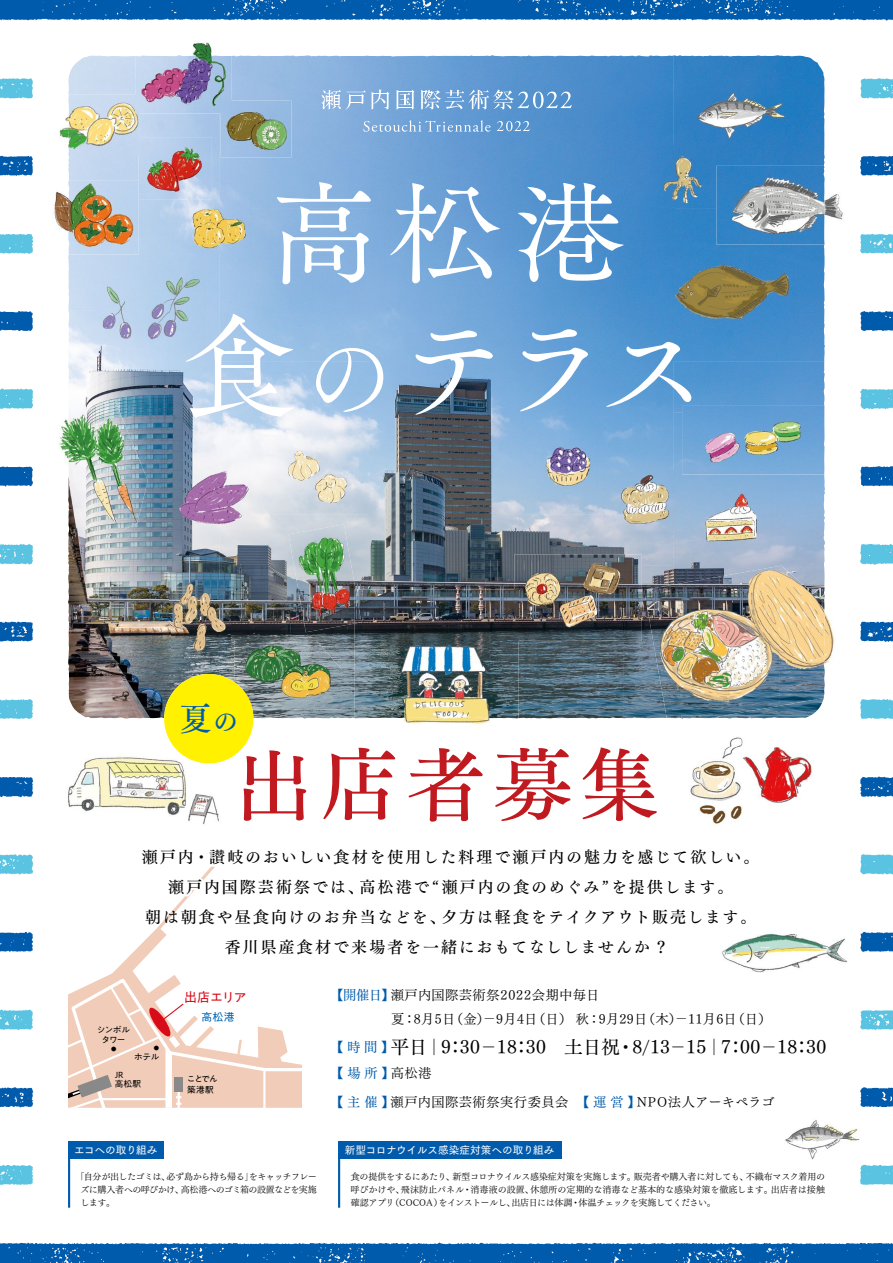
<style>
.page{position:relative;width:893px;height:1263px;background:#fff}
.page>*{position:absolute;margin:0;border:0;box-sizing:border-box;transform-origin:0 0}
.t1{font:112.65px/133.9px "Tsuku Old Min Pro R";letter-spacing:-.01em;color:#fff;text-align:center}
.t2{font:78.6px "Tsuku Min Pro D";letter-spacing:.1em;color:#c11920}
.t3{font:31.95px "Tsuku Min Pro D";color:#005bac}
.t4{font:18.6px "Tsuku Min Pro M";letter-spacing:.02em;color:#000}
.t5{font:15.9px/29.7px "Tsuku Min Pro D";letter-spacing:.115em;color:#000;text-align:center}
.t6{font:13.35px/23.4px "Tsuku Min Pro R";letter-spacing:.02em;color:#000}
.t7{font:13.35px "Tsuku Min Pro M";color:#005bac}
.t8{font:13.05px "PA1 Gothic Std";letter-spacing:-.04em;color:#d80c18}
.t9{font:10.8px "PA1 Gothic Std";color:#0068b7}
.t10{font:10.65px "Tsuku Go Pro D";letter-spacing:-.005em;color:#fff}
.t11{font:10.65px "Tsuku Go Pro D";letter-spacing:-.035em;color:#fff}
.t12{font:9px/13.4px "Tsuku Min Pro R";letter-spacing:-.055em;color:#000;text-align:justify}
.t13{font:8.7px/9.8px "PA1 Gothic Std";letter-spacing:-.03em;color:#000}
.t14{font:5.25px "PA1 Gothic Std";color:#000}
.s1{font-size:90.15px}
.s2{font-size:25.5px}
.s3{color:#fff}
.s4{color:#005bac}
.s5{font-family:"Tsuku Min Pro M";color:#005bac}
.s6{font-size:13.35px;color:#005bac}
.s7{font-family:"Tsuku Min Pro R";font-size:13.35px;color:#005bac}
.s8{font-family:"Tsuku Min Pro L"}
.s9{font-family:"Tsuku Min Pro R"}
.s10{font-family:"Tsuku Min Pro R";color:#000}
</style>
<div class="page">
<img style="left:0;top:0;width:893px;height:1263px">
<img style="left:0;top:55px;width:893px;height:69px">
<img style="left:0;top:207px;width:893px;height:64px">
<img style="left:0;top:372px;width:893px;height:65px">
<img style="left:0;top:530px;width:893px;height:57px">
<img style="left:0;top:675px;width:893px;height:72px">
<img style="left:0;top:833px;width:893px;height:69px">
<img style="left:0;top:989px;width:893px;height:68px">
<img style="left:0;top:1139px;width:893px;height:69px">
<img style="left:67px;top:55px;width:600px;height:664px">
<img style="left:69px;top:56px;width:30px;height:28px">
<img style="left:219px;top:55px;width:606px;height:306px">
<img style="left:169px;top:114px;width:50px;height:583px">
<svg style="left:68px;top:310px;width:1px;height:21px"></svg>
<img style="left:219px;top:361px;width:454px;height:153px">
<img style="left:673px;top:361px;width:152px;height:51px">
<img style="left:673px;top:412px;width:51px;height:154px">
<img style="left:724px;top:474px;width:101px;height:92px">
<img style="left:219px;top:514px;width:152px;height:153px">
<img style="left:371px;top:514px;width:151px;height:75px">
<img style="left:522px;top:514px;width:152px;height:51px">
<svg style="left:68px;top:565px;width:1px;height:29px"></svg>
<img style="left:623px;top:565px;width:51px;height:153px">
<img style="left:519px;top:641px;width:104px;height:77px">
<img style="left:219px;top:667px;width:136px;height:51px">
<div style="left:164px;top:674px;width:89px;height:89px;background:#fff100;border-radius:50%"></div>
<img style="left:355px;top:719px;width:164px;height:28px">
<img style="left:355px;top:589px;width:164px;height:130px">
<img style="left:645px;top:146px;width:60px;height:61px">
<img style="left:689px;top:89px;width:107px;height:57px">
<img style="left:675px;top:259px;width:119px;height:65px">
<img style="left:825px;top:602px;width:18px;height:73px">
<img style="left:667px;top:675px;width:179px;height:50px">
<img style="left:644px;top:566px;width:136px;height:152px">
<img style="left:779px;top:566px;width:46px;height:140px">
<img style="left:716px;top:166px;width:139px;height:78px">
<img style="left:96px;top:271px;width:108px;height:79px">
<img style="left:47px;top:180px;width:91px;height:75px">
<img style="left:614px;top:471px;width:60px;height:59px">
<img style="left:528px;top:437px;width:69px;height:56px">
<img style="left:514px;top:554px;width:128px;height:87px">
<img style="left:514px;top:589px;width:5px;height:52px">
<img style="left:692px;top:488px;width:81px;height:65px">
<img style="left:234px;top:640px;width:108px;height:69px">
<img style="left:234px;top:682px;width:18px;height:27px">
<img style="left:171px;top:461px;width:79px;height:70px">
<img style="left:171px;top:580px;width:60px;height:79px">
<img style="left:53px;top:437px;width:15px;height:43px">
<img style="left:48px;top:417px;width:20px;height:20px">
<img style="left:68px;top:400px;width:80px;height:144px">
<img style="left:278px;top:441px;width:78px;height:65px">
<img style="left:288px;top:524px;width:67px;height:108px">
<img style="left:355px;top:589px;width:6px;height:35px">
<img style="left:184px;top:201px;width:66px;height:51px">
<img style="left:682px;top:406px;width:145px;height:68px">
<img style="left:220px;top:101px;width:71px;height:56px">
<img style="left:138px;top:138px;width:74px;height:61px">
<img style="left:135px;top:39px;width:97px;height:75px">
<svg style="left:220px;top:101px;width:12px;height:13px"></svg>
<img style="left:53px;top:124px;width:15px;height:30px">
<img style="left:61px;top:98px;width:7px;height:26px">
<img style="left:68px;top:95px;width:72px;height:59px">
<svg style="left:138px;top:138px;width:2px;height:16px"></svg>
<img style="left:135px;top:95px;width:5px;height:19px">
<img style="left:779px;top:1116px;width:84px;height:46px">
<img style="left:716px;top:926px;width:144px;height:49px">
<img style="left:56px;top:742px;width:211px;height:103px">
<img style="left:171px;top:742px;width:76px;height:21px">
<img style="left:681px;top:716px;width:139px;height:137px">
<img style="left:724px;top:716px;width:86px;height:2px">
<img style="left:681px;top:718px;width:29px;height:5px">
<img style="left:681px;top:716px;width:43px;height:2px">
<svg style="left:497px;top:121px;width:33px;height:10px"></svg>
<svg style="left:363px;top:120px;width:127px;height:12px;background:#85afdc"></svg>
<svg style="left:321px;top:90px;width:45px;height:20px"></svg>
<svg style="left:372px;top:89px;width:17px;height:21px"></svg>
<svg style="left:397px;top:90px;width:17px;height:20px"></svg>
<svg style="left:421px;top:89px;width:151px;height:21px;background:#7eacda"></svg>
<div style="left:68px;top:1142px;width:96px;height:17px;background:#005bac"></div>
<div style="left:338px;top:1142px;width:223px;height:17px;background:#005bac"></div>
<hr style="left:68px;top:1159px;width:2px;height:49px;background:#005bac">
<hr style="left:338px;top:1159px;width:2px;height:49px;background:#005bac">
<svg style="left:68px;top:853px;width:234px;height:255px"></svg>
<h1 class="t1" style="left:182px;top:168px;width:530px">高松港<br>食<span class="s1">の</span>テラス</h1>
<h3 class="t3" style="left:179px;top:690px;width:61px">夏<span class="s2">の</span></h3>
<h2 class="t2" style="left:234px;top:714px;width:426px">出店者募集</h2>
<h3 class="t5" style="left:142px;top:841px;width:619px"><span class="s3">瀬戸内・讃岐のおいしい食材を使用した料理で瀬戸内の魅力を感じて欲しい。瀬戸内国</span>際芸術祭では、高松港で“瀬戸内の食のめぐみ”を提供します。<br>朝は朝食や昼食向けのお弁当などを、夕方は軽食をテイクアウト販売します。香川県産食材で来場者を一緒におもてなししませんか？</h3>
<p class="t13" style="left:97px;top:1026px;width:35px;text-align:center">シンボルタワー</p>
<p class="t14" style="left:111px;top:1046px;width:7px">●</p>
<p class="t14" style="left:154px;top:1045px;width:7px">●</p>
<p class="t13" style="left:134px;top:1052px;width:27px">ホテル</p>
<p class="t13" style="left:115px;top:1070px;width:28px">JR<br>高松駅</p>
<h3 class="t8" style="left:184px;top:990px;width:64px">出店エリア</h3>
<p class="t9" style="left:201px;top:1011px;width:35px">高松港</p>
<p class="t13" style="left:187px;top:1074px;width:33px;line-height:10.8px">ことでん築港駅</p>
<h3 class="t6" style="left:391px;top:982px;width:382px;text-indent:-61px"><span class="s4">【</span><span class="s5">開催日</span><span class="s4">】</span>瀬戸内国際芸術祭2022会期中毎日<br>夏：8月5日（金）— 9月4日（日）　秋：9月29日（木）— 11月6日（日）</h3>
<h3 class="t4" style="left:330px;top:1030px;width:497px"><span class="s6">【時間</span><span class="s7">】</span>平日｜9：30 ̶ 18：30　土日祝<span class="s8">・</span>8/13̶ 15｜7：00 ̶ 18：30</h3>
<h3 class="t7" style="left:330px;top:1061px;width:103px">【場所<span class="s9">】</span><span class="s10">高松港</span></h3>
<h3 class="t6" style="left:330px;top:1088px;width:446px"><span class="s5">【主催</span><span class="s4">】</span>瀬戸内国際芸術祭実行委員会<span class="s5">【運営</span><span class="s4">】</span>NPO法人アーキペラゴ</h3>
<p class="t11" style="left:74px;top:1141px;width:85px">エコへの取り組み</p>
<p class="t10" style="left:345px;top:1141px;width:211px">新型コロナウイルス感染症対策への取り組み</p>
<p class="t12" style="left:80px;top:1168px;width:238px;text-indent:-5px">「自分が出したゴミは、必ず島から持ち帰る」をキャッチフレーズに購入者への呼びかけ、高松港へのゴミ箱の設置などを実施します。</p>
<p class="t12" style="left:351px;top:1168px;width:476px">食の提供をするにあたり、新型コロナウイルス感染症対策を実施します。販売者や購入者に対しても、不織布マスク着用の呼びかけや、飛沫防止パネル・消毒液の設置、休憩所の定期的な消毒など基本的な感染対策を徹底します。出店者は接触確認アプリ（COCOA）をインストールし、出店日には体調・体温チェックを実施してください。</p>
</div>
